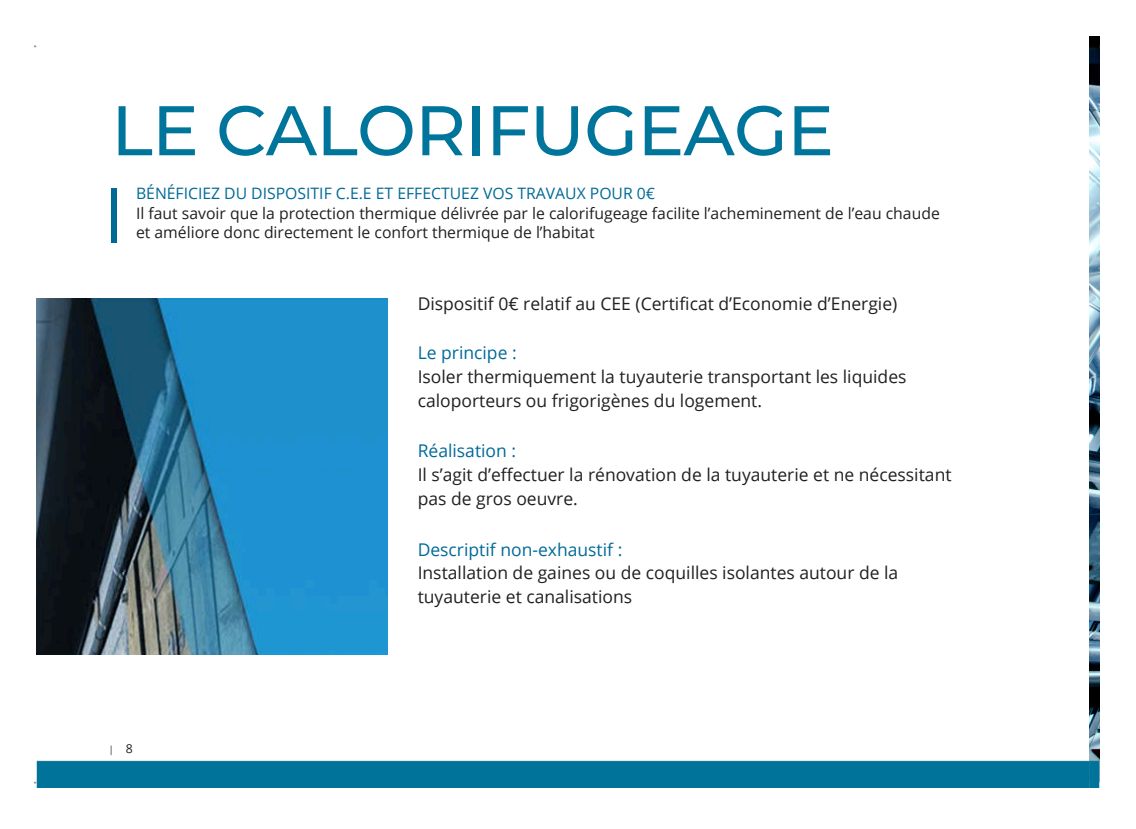
<style>
.page{position:relative;width:1136px;height:829px;background:#fff}
.page>*{position:absolute;margin:0;border:0;box-sizing:border-box;transform-origin:0 0}
.t1{font:500 70px "Montserrat";letter-spacing:-.01em;color:#00759c}
.t2{font:17.5px/23.6px "Open Sans";color:#231f20}
.t3{font:15.75px/19.6px "Open Sans";color:#231f20}
.t4{font:12.25px "Open Sans";color:#231f20}
.s1{color:#006a97}
</style>
<div class="page">
<img style="left:35px;top:40px;width:1064px;height:747px">
<h1 class="t1" style="left:111px;top:87px;width:724px">LE CALORIFUGEAGE</h1>
<p class="t3" style="left:136px;top:183px;width:805px"><span class="s1">BÉNÉFICIEZ DU DISPOSITIF C.E.E ET EFFECTUEZ VOS TRAVAUX POUR 0€<br></span>Il faut savoir que la protection thermique délivrée par le calorifugeage facilite l’acheminement de l’eau chaude et améliore donc directement le confort thermique de l’habitat</p>
<h2 class="t4" style="left:126px;top:739px;width:8px">8</h2>
<p class="t2" style="left:417px;top:291px;width:481px">Dispositif 0€ relatif au CEE (Certificat d’Economie d’Energie)</p>
<h2 class="t2" style="left:417px;top:340px;width:490px"><span class="s1">Le principe :<br></span>Isoler thermiquement la tuyauterie transportant les liquides caloporteurs ou frigorigènes du logement.</h2>
<h2 class="t2" style="left:417px;top:438px;width:535px"><span class="s1">Réalisation :<br></span>Il s’agit d’effectuer la rénovation de la tuyauterie et ne nécessitant pas de gros oeuvre.</h2>
<h2 class="t2" style="left:417px;top:536px;width:482px"><span class="s1">Descriptif non-exhaustif :<br></span>Installation de gaines ou de coquilles isolantes autour de la tuyauterie et canalisations</h2>
</div>
